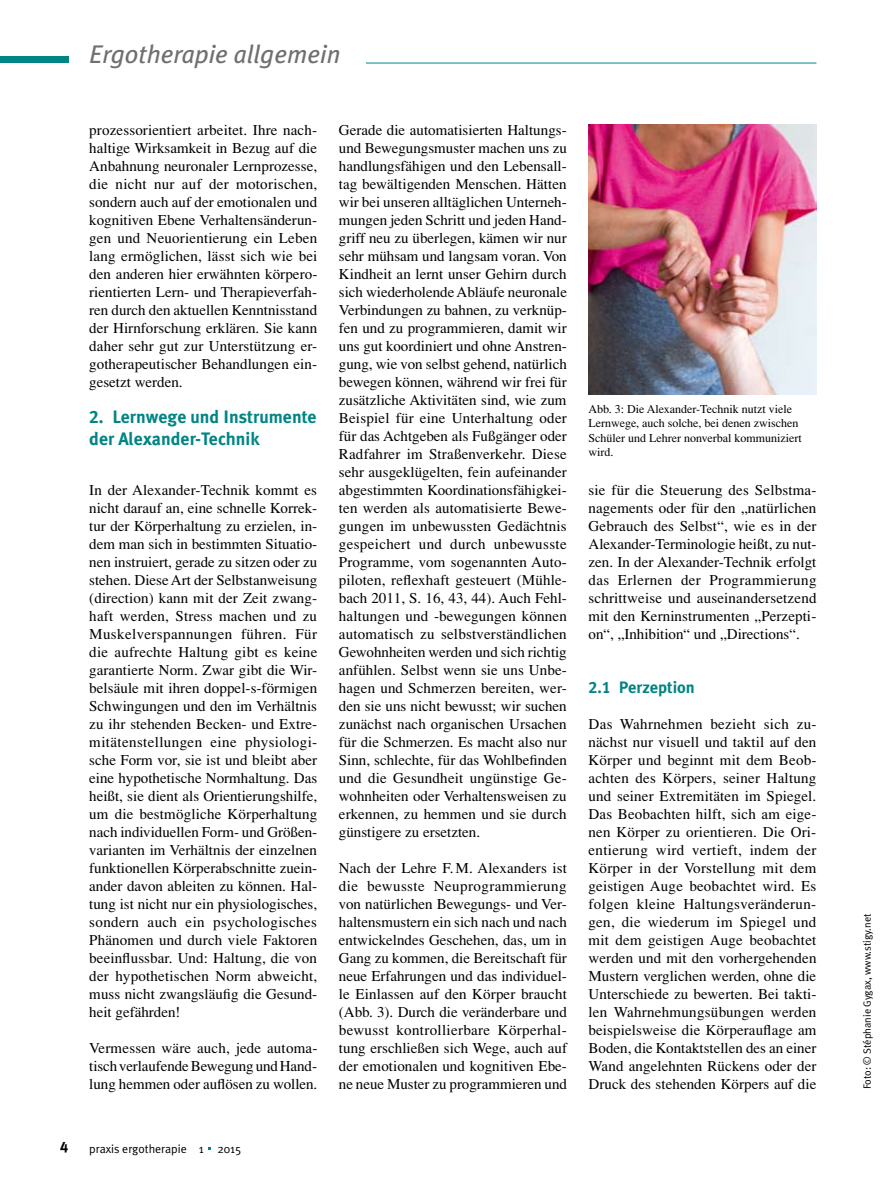
<style>
.page{position:relative;width:893px;height:1191px;background:#fff}
.page>*{position:absolute;margin:0;border:0;box-sizing:border-box;transform-origin:0 0}
.t1{font:italic 25.5px "Meta Plus";color:#6f6f6f}
.t2{font:700 18px/21.6px "Meta Plus";color:#008584}
.t3{font:700 16.5px "Meta Plus";color:#008584}
.t4{font:15px/18px "Times";color:#000;text-align:justify}
.t5{font:15px "Meta Plus Bold Caps";color:#000}
.t6{font:12px/14.4px "Times";color:#000}
.t7{font:12px "Meta Plus Normal";color:#000}
.t8{font:10.5px "Meta Plus Normal";color:#000}
.s1{font-family:"Meta Plus Bold Caps";font-weight:400}
</style>
<div class="page">
<hr style="left:366px;top:63px;width:450px;height:1px;background:#008584">
<div style="left:0;top:57px;width:68px;height:6px;background:#008584"></div>
<img style="left:588px;top:124px;width:228px;height:270px">
<h1 class="t1" style="left:89px;top:39px;width:253px">Ergotherapie allgemein</h1>
<p class="t4" style="left:89px;top:121px;width:230px">prozessorientiert arbeitet. Ihre nach&shy;haltige Wirksamkeit in Bezug auf die Anbahnung neuronaler Lernprozesse, die nicht nur auf der motorischen, sondern auch auf der emotionalen und kognitiven Ebene Verhaltensänderun&shy;gen und Neuorientierung ein Leben lang ermöglichen, lässt sich wie bei den anderen hier erwähnten körpero&shy;rientierten Lern- und Therapieverfah&shy;ren durch den aktuellen Kenntnisstand der Hirnforschung erklären. Sie kann daher sehr gut zur Unterstützung er&shy;gotherapeutischer Behandlungen ein&shy;gesetzt werden.</p>
<p class="t2" style="left:89px;top:406px;width:229px"><span class="s1">2.</span> Lernwege und Instrumente der Alexander-Technik</p>
<p class="t4" style="left:89px;top:481px;width:230px">In der Alexander-Technik kommt es nicht darauf an, eine schnelle Korrek&shy;tur der Körperhaltung zu erzielen, in&shy;dem man sich in bestimmten Situatio&shy;nen instruiert, gerade zu sitzen oder zu stehen. Diese Art der Selbstanweisung (direction) kann mit der Zeit zwang&shy;haft werden, Stress machen und zu Muskelverspannungen führen. Für die aufrechte Haltung gibt es keine garantierte Norm. Zwar gibt die Wir&shy;belsäule mit ihren doppel-s-förmigen Schwingungen und den im Verhältnis zu ihr stehenden Becken- und Extre&shy;mitätenstellungen eine physiologi&shy;sche Form vor, sie ist und bleibt aber eine hypothetische Normhaltung. Das heißt, sie dient als Orientierungshilfe, um die bestmögliche Körperhaltung nach individuellen Form- und Größen&shy;varianten im Verhältnis der einzelnen funktionellen Körperabschnitte zuein&shy;ander davon ableiten zu können. Hal&shy;tung ist nicht nur ein physiologisches, sondern auch ein psychologisches Phänomen und durch viele Faktoren beeinflussbar. Und: Haltung, die von der hypothetischen Norm abweicht, muss nicht zwangsläufig die Gesund&shy;heit gefährden!</p>
<p class="t4" style="left:89px;top:1039px;width:230px">Vermessen wäre auch, jede automa&shy;tisch verlaufende Bewegung und Hand&shy;lung hemmen oder auflösen zu wollen.</p>
<p class="t5" style="left:60px;top:1138px;width:10px">4</p>
<p class="t7" style="left:89px;top:1141px;width:154px">praxis ergotherapie 1 2015</p>
<p class="t4" style="left:339px;top:121px;width:230px">Gerade die automatisierten Haltungs&shy;und Bewegungsmuster machen uns zu handlungsfähigen und den Lebensall&shy;tag bewältigenden Menschen. Hätten wir bei unseren alltäglichen Unterneh&shy;mungen jeden Schritt und jeden Hand&shy;griff neu zu überlegen, kämen wir nur sehr mühsam und langsam voran. Von Kindheit an lernt unser Gehirn durch sich wiederholende Abläufe neuronale Verbindungen zu bahnen, zu verknüp&shy;fen und zu programmieren, damit wir uns gut koordiniert und ohne Anstren&shy;gung, wie von selbst gehend, natürlich bewegen können, während wir frei für zusätzliche Aktivitäten sind, wie zum Beispiel für eine Unterhaltung oder für das Achtgeben als Fußgänger oder Radfahrer im Straßenverkehr. Diese sehr ausgeklügelten, fein aufeinander abgestimmten Koordinationsfähigkei&shy;ten werden als automatisierte Bewe&shy;gungen im unbewussten Gedächtnis gespeichert und durch unbewusste Programme, vom sogenannten Auto&shy;piloten, reflexhaft gesteuert (Mühle&shy;bach 2011, S. 16, 43, 44). Auch Fehl&shy;haltungen und -bewegungen können automatisch zu selbstverständlichen Gewohnheiten werden und sich richtig anfühlen. Selbst wenn sie uns Unbe&shy;hagen und Schmerzen bereiten, wer&shy;den sie uns nicht bewusst; wir suchen zunächst nach organischen Ursachen für die Schmerzen. Es macht also nur Sinn, schlechte, für das Wohlbefinden und die Gesundheit ungünstige Ge&shy;wohnheiten oder Verhaltensweisen zu erkennen, zu hemmen und sie durch günstigere zu ersetzten.</p>
<p class="t4" style="left:339px;top:859px;width:230px">Nach der Lehre F.M. Alexanders ist die bewusste Neuprogrammierung von natürlichen Bewegungs- und Ver&shy;haltensmustern ein sich nach und nach entwickelndes Geschehen, das, um in Gang zu kommen, die Bereitschaft für neue Erfahrungen und das individuel&shy;le Einlassen auf den Körper braucht (Abb. 3). Durch die veränderbare und bewusst kontrollierbare Körperhal&shy;tung erschließen sich Wege, auch auf der emotionalen und kognitiven Ebe&shy;ne neue Muster zu programmieren und</p>
<p class="t6" style="left:588px;top:401px;width:215px">Abb. 3: Die Alexander-Technik nutzt viele Lernwege, auch solche, bei denen zwischen Schüler und Lehrer nonverbal kommuniziert wird.</p>
<p class="t4" style="left:588px;top:481px;width:230px">sie für die Steuerung des Selbstma&shy;nagements oder für den „natürlichen Gebrauch des Selbst“, wie es in der Alexander-Terminologie heißt, zu nut&shy;zen. In der Alexander-Technik erfolgt das Erlernen der Programmierung schrittweise und auseinandersetzend mit den Kerninstrumenten „Perzepti&shy;on“, „Inhibition“ und „Directions“.</p>
<p class="t3" style="left:588px;top:678px;width:108px"><span class="s1">2.1</span> Perzeption</p>
<p class="t4" style="left:588px;top:715px;width:230px">Das Wahrnehmen bezieht sich zu&shy;nächst nur visuell und taktil auf den Körper und beginnt mit dem Beob&shy;achten des Körpers, seiner Haltung und seiner Extremitäten im Spiegel.<br>Das Beobachten hilft, sich am eige&shy;nen Körper zu orientieren. Die Ori&shy;entierung wird vertieft, indem der Körper in der Vorstellung mit dem geistigen Auge beobachtet wird. Es folgen kleine Haltungsveränderun&shy;gen, die wiederum im Spiegel und mit dem geistigen Auge beobachtet werden und mit den vorhergehenden Mustern verglichen werden, ohne die Unterschiede zu bewerten. Bei takti&shy;len Wahrnehmungsübungen werden beispielsweise die Körperauflage am Boden, die Kontaktstellen des an einer Wand angelehnten Rückens oder der Druck des stehenden Körpers auf die</p>
<p class="t8" style="left:861px;top:1089px;width:177px;rotate:-90deg">Foto: © Stéphanie Gygax, www.stigy.net</p>
</div>
